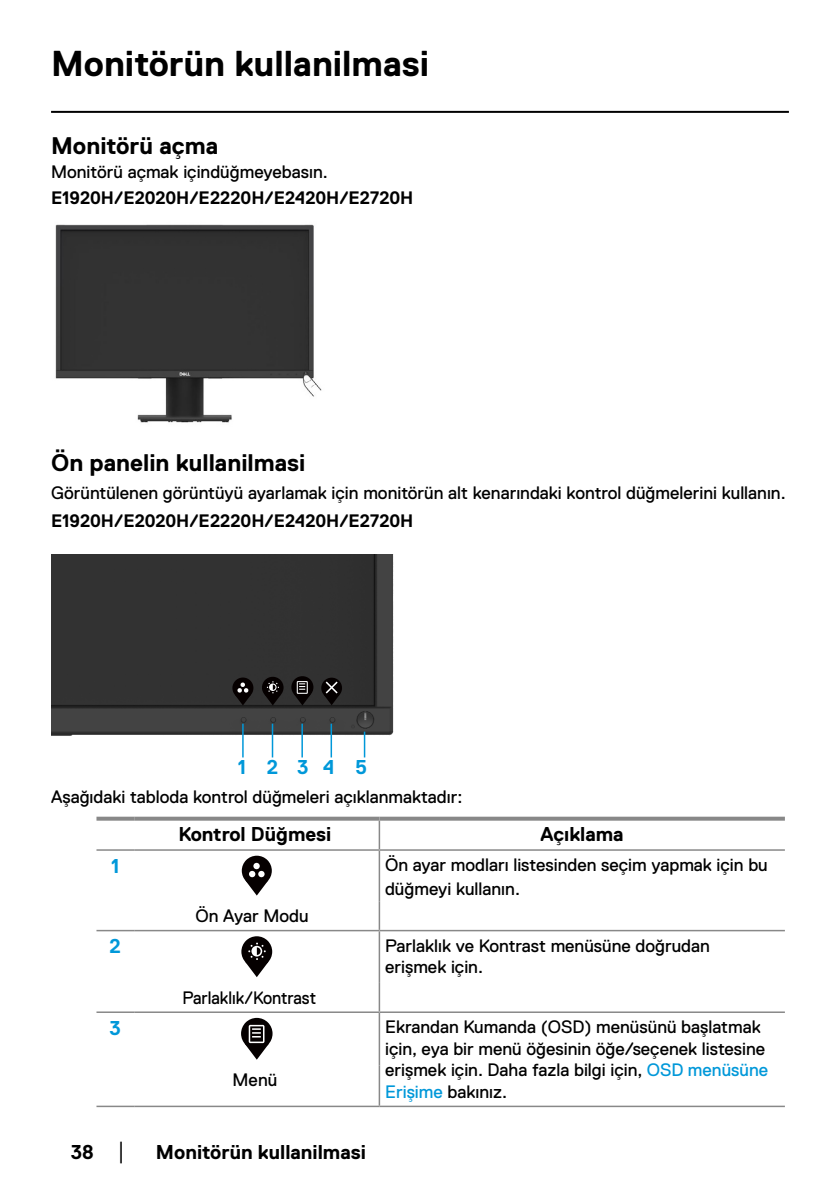
<style>
.page{position:relative;width:840px;height:1191px;background:#fff}
.page>*{position:absolute;margin:0;border:0;box-sizing:border-box;transform-origin:0 0}
.t1{font:700 36px "Dell Replica";color:#000}
.t2{font:700 24px "Dell Replica";color:#000}
.t3{font:700 20px "Dell Replica";color:#000}
.t4{font:700 20px "Dell Replica";letter-spacing:.99em;color:#0098d9}
.t5{font:18px/21.6px "Dell Replica";color:#000}
.t6{font:700 18px "Dell Replica";color:#000}
.t7{font:18px "Dell Replica";color:#000;scale:.94 1}
.s1{color:#0098d9}
.s2{font-family:"Times New Roman";font-weight:400;font-size:18px}
</style>
<div class="page">
<svg style="left:96px;top:820px;width:688px;height:285px"></svg>
<svg style="left:96px;top:816px;width:38px;height:4px"></svg>
<svg style="left:134px;top:816px;width:245px;height:4px"></svg>
<svg style="left:379px;top:816px;width:405px;height:4px;background:#9c9c9c"></svg>
<hr style="left:378px;top:820px;width:2px;height:29px;background:#888">
<hr style="left:96px;top:849px;width:38px;height:1px;background:#888">
<hr style="left:134px;top:849px;width:245px;height:1px;background:#888">
<hr style="left:379px;top:849px;width:405px;height:1px;background:#888">
<hr style="left:378px;top:850px;width:2px;height:51px;background:#888">
<hr style="left:378px;top:901px;width:2px;height:29px;background:#888">
<hr style="left:96px;top:930px;width:38px;height:1px;background:#888">
<hr style="left:134px;top:930px;width:245px;height:1px;background:#888">
<hr style="left:379px;top:930px;width:405px;height:1px;background:#888">
<hr style="left:378px;top:931px;width:2px;height:52px;background:#888">
<hr style="left:378px;top:983px;width:2px;height:28px;background:#888">
<hr style="left:96px;top:1011px;width:38px;height:2px;background:#888">
<hr style="left:134px;top:1011px;width:245px;height:2px;background:#888">
<hr style="left:379px;top:1011px;width:405px;height:2px;background:#888">
<hr style="left:378px;top:1013px;width:2px;height:52px;background:#888">
<hr style="left:378px;top:1065px;width:2px;height:40px;background:#888">
<hr style="left:96px;top:1105px;width:38px;height:2px;background:#888">
<hr style="left:134px;top:1105px;width:245px;height:2px;background:#888">
<hr style="left:379px;top:1105px;width:405px;height:2px;background:#888">
<svg style="left:242px;top:855px;width:30px;height:40px"></svg>
<svg style="left:241px;top:936px;width:31px;height:41px"></svg>
<svg style="left:241px;top:1018px;width:31px;height:41px"></svg>
<hr style="left:51px;top:111px;width:737px;height:2px;background:#000">
<img style="left:55px;top:224px;width:267px;height:199px">
<img style="left:51px;top:555px;width:343px;height:189px">
<svg style="left:232px;top:677px;width:21px;height:28px"></svg>
<svg style="left:262px;top:677px;width:21px;height:28px"></svg>
<svg style="left:291px;top:676px;width:22px;height:29px"></svg>
<svg style="left:321px;top:677px;width:21px;height:28px"></svg>
<hr style="left:242px;top:723px;width:1px;height:34px;background:#0098d9">
<hr style="left:271px;top:723px;width:2px;height:34px;background:#0098d9">
<hr style="left:301px;top:723px;width:2px;height:34px;background:#0098d9">
<hr style="left:330px;top:723px;width:2px;height:34px;background:#0098d9">
<hr style="left:363px;top:731px;width:2px;height:26px;background:#0098d9">
<h1 class="t1" style="left:51px;top:43px;width:379px">Monitörün kullanilmasi</h1>
<h2 class="t2" style="left:51px;top:133px;width:169px">Monitörü açma</h2>
<p class="t5" style="left:51px;top:161px;width:278px">Monitörü açmak içindüğmeyebasın.</p>
<p class="t6" style="left:51px;top:188px;width:363px">E1920H/E2020H/E2220H/E2420H/E2720H</p>
<h2 class="t2" style="left:51px;top:450px;width:256px">Ön panelin kullanilmasi</h2>
<p class="t5" style="left:51px;top:482px;width:735px">Görüntülenen görüntüyü ayarlamak için monitörün alt kenarındaki kontrol düğmelerini kullanın.</p>
<p class="t6" style="left:51px;top:510px;width:363px">E1920H/E2020H/E2220H/E2420H/E2720H</p>
<p class="t4" style="left:238px;top:756px;width:131px">12345</p>
<p class="t5" style="left:51px;top:786px;width:412px">Aşağıdaki tabloda kontrol düğmeleri açıklanmaktadır:</p>
<p class="t3" style="left:178px;top:823px;width:154px">Kontrol Düğmesi</p>
<p class="t3" style="left:540px;top:823px;width:85px">Açıklama</p>
<p class="t4" style="left:111px;top:854px;width:10px">1</p>
<p class="t5" style="left:385px;top:853px;width:384px;line-height:24px">Ön ayar modları listesinden seçim yapmak için bu düğmeyi kullanın.</p>
<p class="t5" style="left:195px;top:905px;width:115px">Ön Ayar Modu</p>
<p class="t4" style="left:110px;top:935px;width:13px">2</p>
<p class="t5" style="left:385px;top:934px;width:326px">Parlaklık ve Kontrast menüsüne doğrudan erişmek için.</p>
<p class="t7" style="left:182px;top:987px;width:144px">Parlaklık/Kontrast</p>
<p class="t4" style="left:110px;top:1017px;width:13px">3</p>
<p class="t5" style="left:385px;top:1016px;width:384px">Ekrandan Kumanda (OSD) menüsünü başlatmak için, eya bir menü öğesinin öğe/seçenek listesine erişmek için. Daha fazla bilgi için, <span class="s1">OSD menüsüne Erişime</span> bakınız.</p>
<p class="t5" style="left:232px;top:1069px;width:46px">Menü</p>
<p class="t3" style="left:71px;top:1141px;width:58px">38 <span class="s2">│</span></p>
<p class="t3" style="left:156px;top:1141px;width:211px">Monitörün kullanilmasi</p>
</div>
